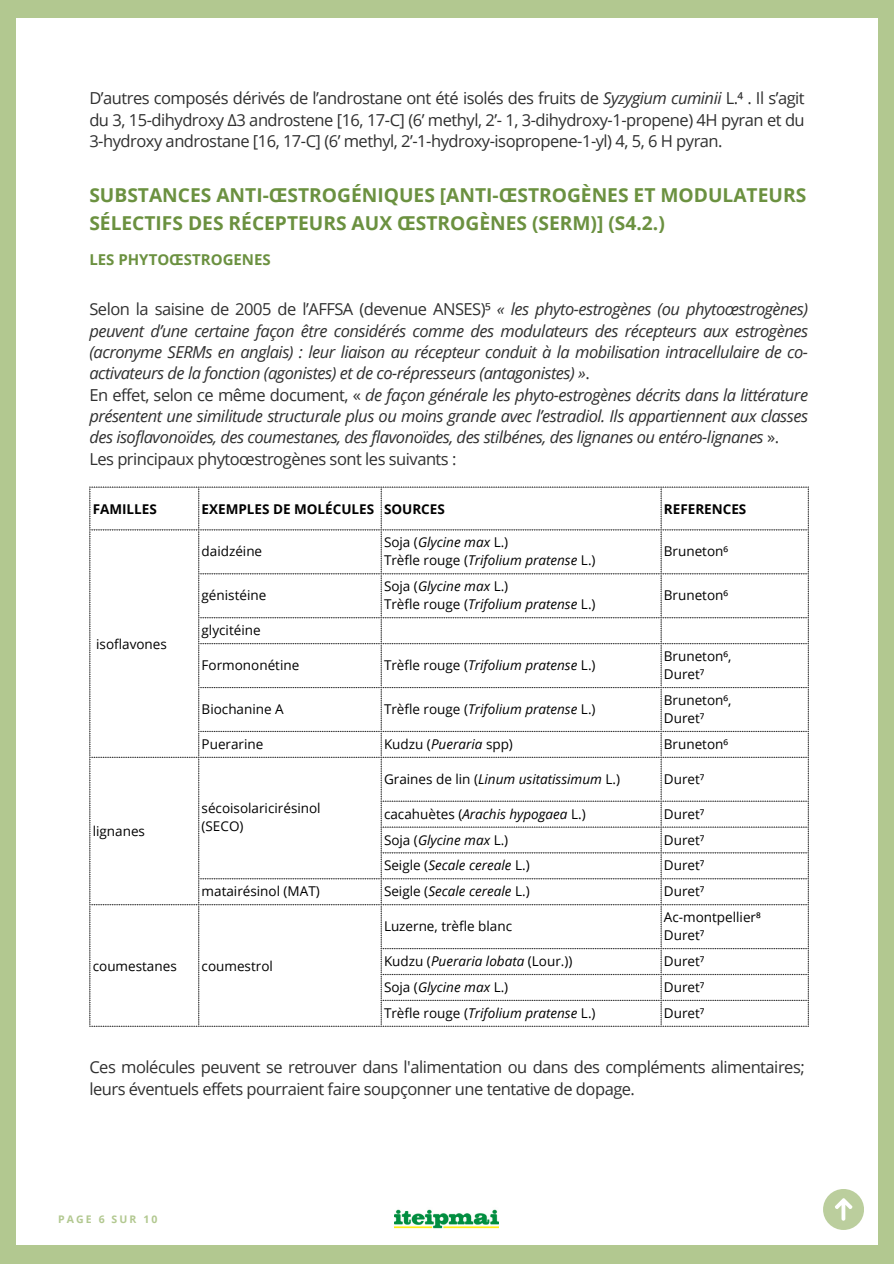
<style>
.page{position:relative;width:894px;height:1264px;background:#fff}
.page>*{position:absolute;margin:0;border:0;box-sizing:border-box;transform-origin:0 0}
.t1{font:700 19.2px/28.2px "Open Sans";color:#6b9140}
.t2{font:italic 16.5px/21.3px "Open Sans";letter-spacing:-.03em;color:#303030}
.t3{font:16.5px/21.3px "Open Sans";letter-spacing:-.03em;color:#303030;text-align:justify}
.t4{font:700 15px "Open Sans";color:#6b9140}
.t5{font:italic 13.5px "Open Sans";color:#000}
.t6{font:13.5px "Open Sans";color:#000}
.t7{font:700 13.5px "Open Sans";color:#000}
.t8{font:700 10.5px "Open Sans";letter-spacing:.2em;color:#b2c890}
.s1{font-style:italic}
.s2{font-style:normal}
</style>
<div class="page">
<div style="left:0;top:0;width:893px;height:1263px;background:#b2c890"></div>
<div style="left:17px;top:18px;width:859px;height:1227px;background:#fff"></div>
<div style="left:822px;top:1189px;width:41px;height:40px;background:#bbce9d;border-radius:50%"></div>
<svg style="left:835px;top:1198px;width:17px;height:22px"></svg>
<img style="left:395px;top:1209px;width:103px;height:20px">
<svg style="left:89px;top:486px;width:110px;height:540px"></svg>
<svg style="left:200px;top:486px;width:181px;height:540px"></svg>
<svg style="left:383px;top:486px;width:278px;height:540px"></svg>
<svg style="left:662px;top:486px;width:146px;height:540px"></svg>
<svg style="left:198px;top:573px;width:183px;height:306px"></svg>
<svg style="left:380px;top:800px;width:281px;height:200px"></svg>
<p class="t3" style="left:89px;top:87px;width:716px">D’autres composés dérivés de l’androstane ont été isolés des fruits de <span class="s1">Syzygium cuminii</span> L.⁴ . Il s’agit du 3, 15-dihydroxy Δ3 androstene [16, 17-C] (6’ methyl, 2’- 1, 3-dihydroxy-1-propene) 4H pyran et du 3-hydroxy androstane [16, 17-C] (6’ methyl, 2’-1-hydroxy-isopropene-1-yl) 4, 5, 6 H pyran.</p>
<h3 class="t1" style="left:89px;top:180px;width:718px">SUBSTANCES ANTI-ŒSTROGÉNIQUES [ANTI-ŒSTROGÈNES ET MODULATEURS<br>SÉLECTIFS DES RÉCEPTEURS AUX ŒSTROGÈNES (SERM)] (S4.2.)</h3>
<h2 class="t4" style="left:89px;top:249px;width:183px">LES PHYTOŒSTROGENES</h2>
<h1 class="t2" style="left:89px;top:298px;width:720px"><span class="s2">Selon la saisine de 2005 de l’AFFSA (devenue ANSES)⁵</span> « les phyto-estrogènes (ou phytoœstrogènes) peuvent d’une certaine façon être considérés comme des modulateurs des récepteurs aux estrogènes (acronyme SERMs en anglais) : leur liaison au récepteur conduit à la mobilisation intracellulaire de co&shy;activateurs de la fonction (agonistes) et de co-répresseurs (antagonistes) »<span class="s2">.<br>En effet, selon ce même document, «</span> de façon générale les phyto-estrogènes décrits dans la littérature présentent une similitude structurale plus ou moins grande avec l’estradiol. Ils appartiennent aux classes des isoflavonoïdes, des coumestanes, des flavonoïdes, des stilbénes, des lignanes ou entéro-lignanes <span class="s2">».<br>Les principaux phytoœstrogènes sont les suivants :</span></h1>
<h3 class="t7" style="left:93px;top:499px;width:66px">FAMILLES</h3>
<p class="t7" style="left:201px;top:499px;width:174px">EXEMPLES DE MOLÉCULES</p>
<p class="t7" style="left:384px;top:499px;width:62px">SOURCES</p>
<p class="t7" style="left:663px;top:499px;width:84px">REFERENCES</p>
<p class="t6" style="left:96px;top:634px;width:72px">isoflavones</p>
<p class="t6" style="left:93px;top:821px;width:54px">lignanes</p>
<p class="t6" style="left:201px;top:542px;width:62px">daidzéine</p>
<p class="t6" style="left:201px;top:586px;width:66px">génistéine</p>
<p class="t5" style="left:384px;top:533px;width:126px"><span class="s2">Soja (</span>Glycine max <span class="s2">L.)</span></p>
<p class="t5" style="left:384px;top:551px;width:213px"><span class="s2">Trèfle rouge (</span>Trifolium pratense <span class="s2">L.)</span></p>
<p class="t5" style="left:384px;top:577px;width:126px"><span class="s2">Soja (</span>Glycine max <span class="s2">L.)</span></p>
<p class="t5" style="left:384px;top:595px;width:213px"><span class="s2">Trèfle rouge (</span>Trifolium pratense <span class="s2">L.)</span></p>
<p class="t6" style="left:201px;top:620px;width:60px">glycitéine</p>
<p class="t6" style="left:201px;top:655px;width:99px">Formononétine</p>
<p class="t5" style="left:384px;top:655px;width:213px"><span class="s2">Trèfle rouge (</span>Trifolium pratense <span class="s2">L.)</span></p>
<p class="t6" style="left:201px;top:699px;width:84px">Biochanine A</p>
<p class="t5" style="left:384px;top:699px;width:213px"><span class="s2">Trèfle rouge (</span>Trifolium pratense <span class="s2">L.)</span></p>
<p class="t6" style="left:663px;top:542px;width:66px">Bruneton⁶</p>
<p class="t6" style="left:663px;top:586px;width:66px">Bruneton⁶</p>
<p class="t6" style="left:663px;top:646px;width:69px">Bruneton⁶,</p>
<p class="t6" style="left:663px;top:664px;width:42px">Duret⁷</p>
<p class="t6" style="left:663px;top:690px;width:69px">Bruneton⁶,</p>
<p class="t6" style="left:663px;top:708px;width:42px">Duret⁷</p>
<p class="t6" style="left:201px;top:734px;width:63px">Puerarine</p>
<p class="t6" style="left:384px;top:734px;width:130px">Kudzu (<span class="s1">Pueraria</span> spp)</p>
<p class="t6" style="left:663px;top:734px;width:66px">Bruneton⁶</p>
<p class="t6" style="left:201px;top:798px;width:120px">sécoisolaricirésinol</p>
<p class="t6" style="left:201px;top:816px;width:43px">(SECO)</p>
<p class="t5" style="left:384px;top:769px;width:237px"><span class="s2">Graines de lin (</span>Linum usitatissimum <span class="s2">L.)</span></p>
<p class="t6" style="left:663px;top:769px;width:42px">Duret⁷</p>
<p class="t5" style="left:384px;top:804px;width:203px"><span class="s2">cacahuètes (</span>Arachis hypogaea <span class="s2">L.)</span></p>
<p class="t6" style="left:663px;top:804px;width:42px">Duret⁷</p>
<p class="t5" style="left:384px;top:830px;width:126px"><span class="s2">Soja (</span>Glycine max <span class="s2">L.)</span></p>
<p class="t6" style="left:663px;top:830px;width:42px">Duret⁷</p>
<p class="t5" style="left:384px;top:856px;width:147px"><span class="s2">Seigle (</span>Secale cereale <span class="s2">L.)</span></p>
<p class="t6" style="left:663px;top:856px;width:42px">Duret⁷</p>
<p class="t6" style="left:201px;top:881px;width:120px">matairésinol (MAT)</p>
<p class="t5" style="left:384px;top:881px;width:147px"><span class="s2">Seigle (</span>Secale cereale <span class="s2">L.)</span></p>
<p class="t6" style="left:663px;top:881px;width:42px">Duret⁷</p>
<p class="t6" style="left:384px;top:916px;width:130px">Luzerne, trèfle blanc</p>
<p class="t6" style="left:663px;top:907px;width:98px">Ac-montpellier⁸</p>
<p class="t6" style="left:663px;top:925px;width:42px">Duret⁷</p>
<p class="t6" style="left:384px;top:951px;width:190px">Kudzu (<span class="s1">Pueraria lobata</span> (Lour.))</p>
<p class="t6" style="left:663px;top:951px;width:42px">Duret⁷</p>
<p class="t5" style="left:384px;top:977px;width:126px"><span class="s2">Soja (</span>Glycine max <span class="s2">L.)</span></p>
<p class="t6" style="left:663px;top:977px;width:42px">Duret⁷</p>
<p class="t5" style="left:384px;top:1003px;width:213px"><span class="s2">Trèfle rouge (</span>Trifolium pratense <span class="s2">L.)</span></p>
<p class="t6" style="left:663px;top:1003px;width:42px">Duret⁷</p>
<p class="t3" style="left:89px;top:1056px;width:716px">Ces molécules peuvent se retrouver dans l'alimentation ou dans des compléments alimentaires; leurs éventuels effets pourraient faire soupçonner une tentative de dopage.</p>
<p class="t6" style="left:93px;top:956px;width:85px">coumestanes</p>
<p class="t6" style="left:201px;top:956px;width:73px">coumestrol</p>
<p class="t8" style="left:58px;top:1212px;width:101px">PAGE 6 SUR 10</p>
</div>
